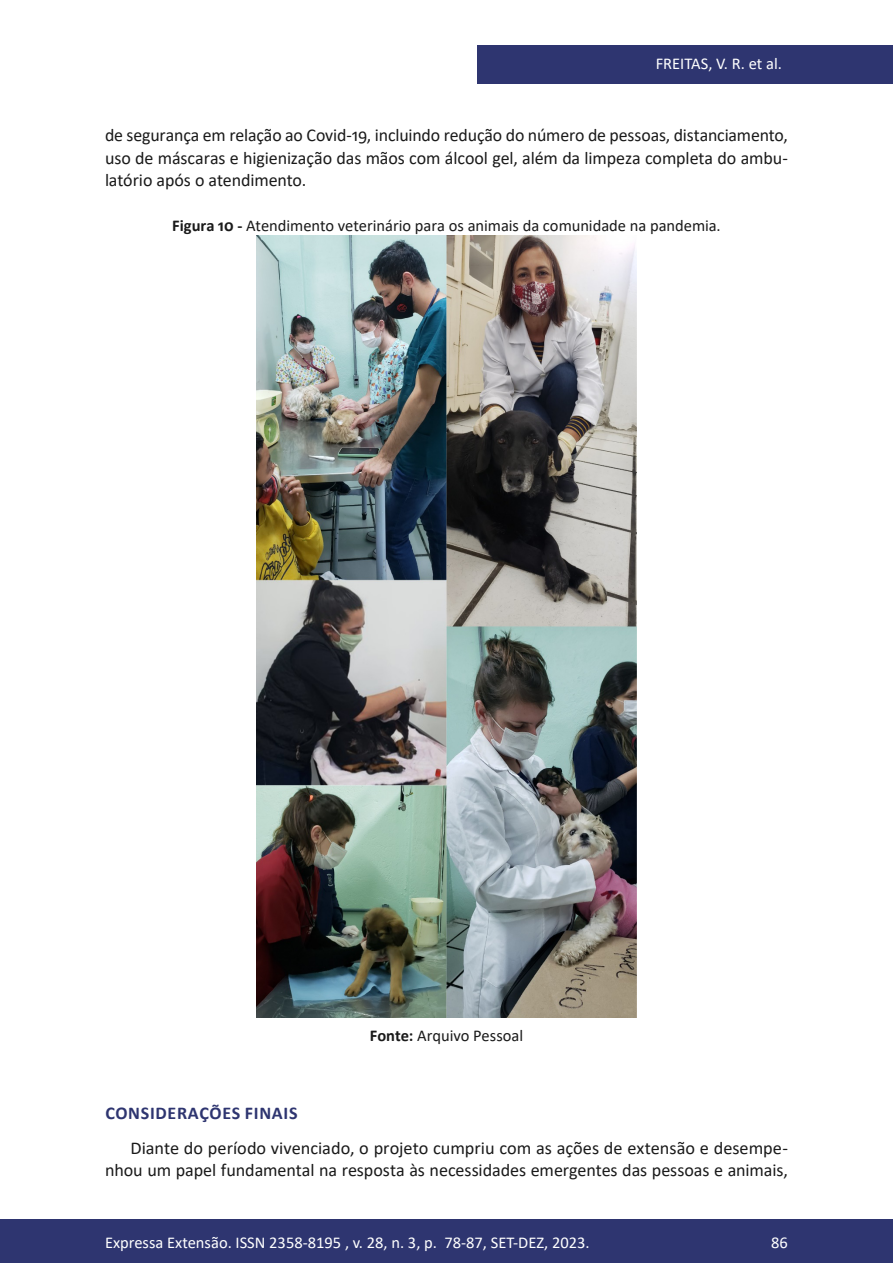
<style>
.page{position:relative;width:893px;height:1263px;background:#fff}
.page>*{position:absolute;margin:0;border:0;box-sizing:border-box;transform-origin:0 0}
.t1{font:18px/22.5px "Calibri";letter-spacing:-.005em;color:#1a1a1a;text-align:justify}
.t2{font:700 18px "Calibri";letter-spacing:.04em;color:#2e3570}
.t3{font:16.5px "Calibri";letter-spacing:-.005em;color:#1a1a1a}
.t4{font:16.5px "Calibri";color:#fff}
.s1{font-weight:700}
</style>
<div class="page">
<div style="left:477px;top:45px;width:416px;height:39px;background:#2e3570"></div>
<div style="left:0;top:1219px;width:893px;height:44px;background:#2e3570"></div>
<img style="left:257px;top:235px;width:379px;height:783px">
<p class="t4" style="left:656px;top:52px;width:128px">FREITAS, V. R. et al.</p>
<p class="t1" style="left:105px;top:123px;width:684px">de segurança em relação ao Covid-19, incluindo redução do número de pessoas, distanciamento, uso de máscaras e higienização das mãos com álcool gel, além da limpeza completa do ambu&shy;latório após o atendimento.</p>
<p class="t3" style="left:172px;top:214px;width:550px"><span class="s1">Figura 10 -</span> Atendimento veterinário para os animais da comunidade na pandemia.</p>
<p class="t3" style="left:370px;top:1024px;width:155px"><span class="s1">Fonte:</span> Arquivo Pessoal</p>
<p class="t2" style="left:105px;top:1100px;width:194px">CONSIDERAÇÕES FINAIS</p>
<p class="t1" style="left:105px;top:1136px;width:684px;text-align:right">Diante do período vivenciado, o projeto cumpriu com as ações de extensão e desempe&shy;nhou um papel fundamental na resposta às necessidades emergentes das pessoas e animais,</p>
<p class="t4" style="left:105px;top:1230px;width:486px">Expressa Extensão. ISSN 2358-8195 , v. 28, n. 3, p. 78-87, SET-DEZ, 2023.</p>
<p class="t4" style="left:771px;top:1230px;width:18px">86</p>
</div>
